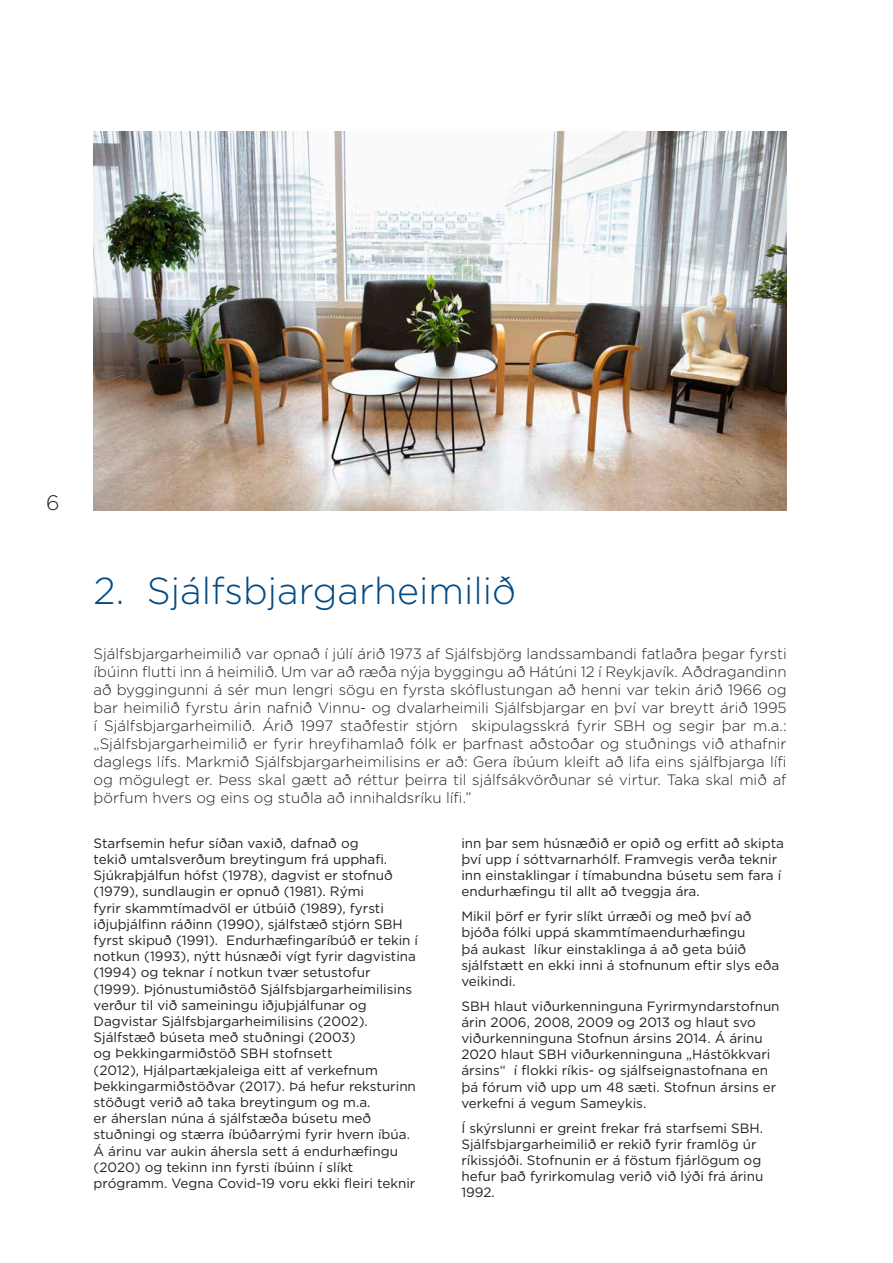
<style>
.page{position:relative;width:893px;height:1263px;background:#fff}
.page>*{position:absolute;margin:0;border:0;box-sizing:border-box;transform-origin:0 0}
.Fyrirsogn{font:300 37.5px "Gotham";color:#014984}
.t1{font:300 21px "Gotham";color:#231f20}
.Inngangur{font:300 15px/18px "Gotham";color:#231f20;text-align:justify}
.Meginmal{font:13.5px/16.2px "Gotham";color:#231f20}
</style>
<div class="page">
<img style="left:94px;top:132px;width:693px;height:379px">
<h2 class="t1" style="left:46px;top:489px;width:15px">6</h2>
<p class="Fyrirsogn" style="left:94px;top:567px;width:424px">2. Sjálfsbjargarheimilið</p>
<p class="Inngangur" style="left:94px;top:644px;width:695px">Sjálfsbjargarheimilið var opnað í júlí árið 1973 af Sjálfsbjörg landssambandi fatlaðra þegar fyrsti íbúinn flutti inn á heimilið. Um var að ræða nýja byggingu að Hátúni 12 í Reykjavík. Aðdragandinn að byggingunni á sér mun lengri sögu en fyrsta skóflustungan að henni var tekin árið 1966 og bar heimilið fyrstu árin nafnið Vinnu- og dvalarheimili Sjálfsbjargar en því var breytt árið 1995 í Sjálfsbjargarheimilið. Árið 1997 staðfestir stjórn skipulagsskrá fyrir SBH og segir þar m.a.: „Sjálfsbjargarheimilið er fyrir hreyfihamlað fólk er þarfnast aðstoðar og stuðnings við athafnir daglegs lífs. Markmið Sjálfsbjargarheimilisins er að: Gera íbúum kleift að lifa eins sjálfbjarga lífi og mögulegt er. Þess skal gætt að réttur þeirra til sjálfsákvörðunar sé virtur. Taka skal mið af þörfum hvers og eins og stuðla að innihaldsríku lífi.”</p>
<p class="Meginmal" style="left:94px;top:835px;width:326px">Starfsemin hefur síðan vaxið, dafnað og<br>tekið umtalsverðum breytingum frá upphafi.<br>Sjúkraþjálfun hófst (1978), dagvist er stofnuð (1979), sundlaugin er opnuð (1981). Rými<br>fyrir skammtímadvöl er útbúið (1989), fyrsti iðjuþjálfinn ráðinn (1990), sjálfstæð stjórn SBH fyrst skipuð (1991). Endurhæfingaríbúð er tekin í notkun (1993), nýtt húsnæði vígt fyrir dagvistina (1994) og teknar í notkun tvær setustofur (1999). Þjónustumiðstöð Sjálfsbjargarheimilisins verður til við sameiningu iðjuþjálfunar og Dagvistar Sjálfsbjargarheimilisins (2002).<br>Sjálfstæð búseta með stuðningi (2003)<br>og Þekkingarmiðstöð SBH stofnsett<br>(2012), Hjálpartækjaleiga eitt af verkefnum Þekkingarmiðstöðvar (2017). Þá hefur reksturinn stöðugt verið að taka breytingum og m.a.<br>er áherslan núna á sjálfstæða búsetu með stuðningi og stærra íbúðarrými fyrir hvern íbúa.<br>Á árinu var aukin áhersla sett á endurhæfingu (2020) og tekinn inn fyrsti íbúinn í slíkt prógramm. Vegna Covid-19 voru ekki fleiri teknir</p>
<p class="Meginmal" style="left:461px;top:835px;width:324px">inn þar sem húsnæðið er opið og erfitt að skipta því upp í sóttvarnarhólf. Framvegis verða teknir inn einstaklingar í tímabundna búsetu sem fara í endurhæfingu til allt að tveggja ára.</p>
<p class="Meginmal" style="left:461px;top:908px;width:319px">Mikil þörf er fyrir slíkt úrræði og með því að bjóða fólki uppá skammtímaendurhæfingu<br>þá aukast líkur einstaklinga á að geta búið sjálfstætt en ekki inni á stofnunum eftir slys eða veikindi.</p>
<p class="Meginmal" style="left:461px;top:997px;width:320px">SBH hlaut viðurkenninguna Fyrirmyndarstofnun árin 2006, 2008, 2009 og 2013 og hlaut svo viðurkenninguna Stofnun ársins 2014. Á árinu 2020 hlaut SBH viðurkenninguna „Hástökkvari ársins“ í flokki ríkis- og sjálfseignastofnana en þá fórum við upp um 48 sæti. Stofnun ársins er verkefni á vegum Sameykis.</p>
<p class="Meginmal" style="left:461px;top:1119px;width:304px">Í skýrslunni er greint frekar frá starfsemi SBH.<br>Sjálfsbjargarheimilið er rekið fyrir framlög úr ríkissjóði. Stofnunin er á föstum fjárlögum og hefur það fyrirkomulag verið við lýði frá árinu 1992.</p>
</div>
